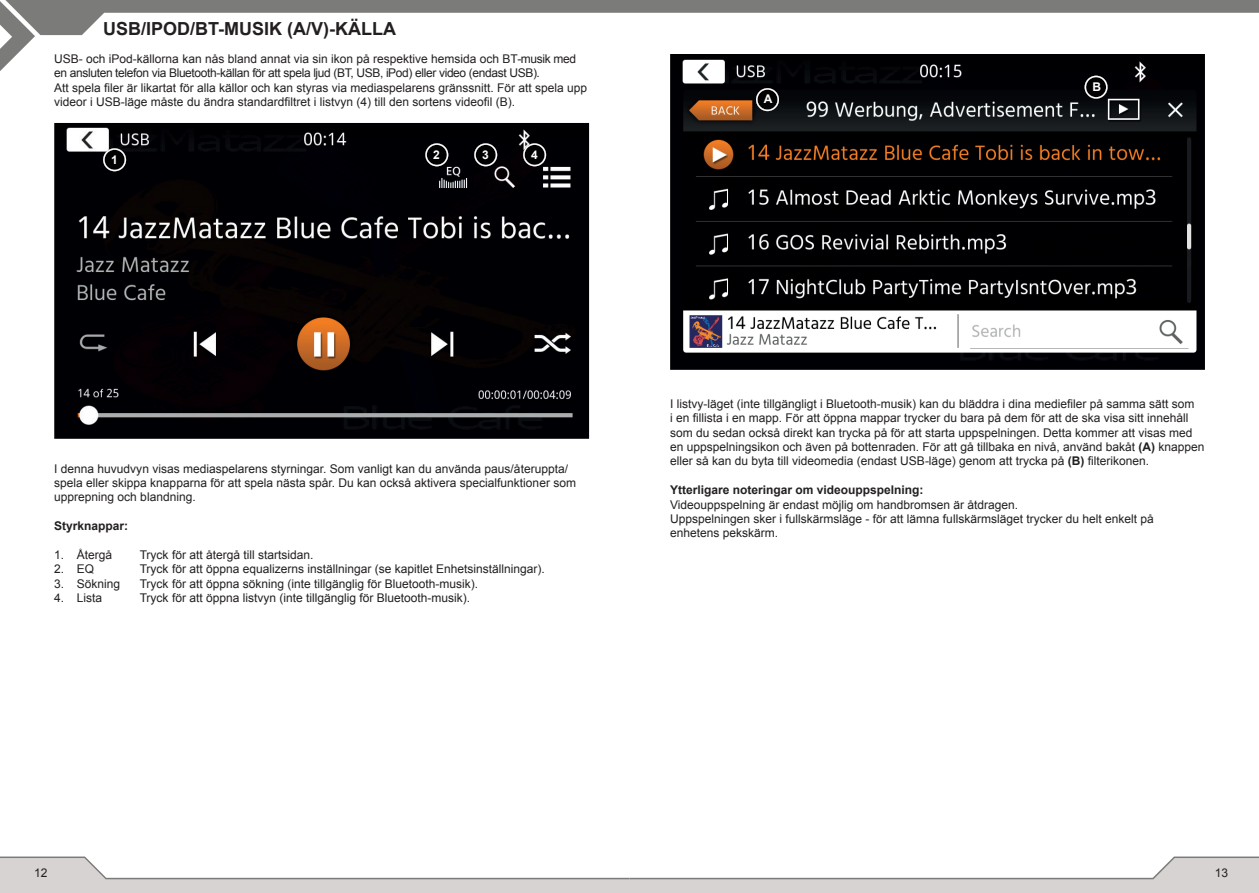
<style>
.page{position:relative;width:1259px;height:893px;background:#fff}
.page>*{position:absolute;margin:0;border:0;box-sizing:border-box;transform-origin:0 0}
.t1{font:700 18px "Arial";color:#231f20}
.t2{font:12px/14.4px "Arial";color:#231f20}
.t3{font:700 12px "Arial";color:#231f20}
.t4{font:700 12px "Arial";color:#fff}
.s1{font-weight:700}
</style>
<div class="page">
<div style="left:0;top:880px;width:1259px;height:13px;background:#d6d3d2"></div>
<svg style="left:0;top:856px;width:1259px;height:24px"></svg>
<svg style="left:0;top:0;width:1259px;height:71px"></svg>
<img style="left:54px;top:123px;width:535px;height:316px">
<img style="left:103px;top:148px;width:23px;height:23px">
<img style="left:104px;top:149px;width:21px;height:22px">
<div style="left:103px;top:148px;width:23px;height:23px;border:2px solid #fff;border-radius:50%"></div>
<img style="left:474px;top:143px;width:23px;height:23px">
<img style="left:475px;top:144px;width:21px;height:22px">
<div style="left:474px;top:143px;width:23px;height:23px;border:2px solid #fff;border-radius:50%"></div>
<img style="left:425px;top:143px;width:23px;height:23px">
<img style="left:426px;top:144px;width:21px;height:22px">
<div style="left:425px;top:143px;width:23px;height:23px;border:2px solid #fff;border-radius:50%"></div>
<img style="left:523px;top:143px;width:23px;height:23px">
<img style="left:524px;top:144px;width:21px;height:22px">
<div style="left:523px;top:143px;width:23px;height:23px;border:2px solid #fff;border-radius:50%"></div>
<img style="left:670px;top:54px;width:535px;height:316px">
<img style="left:756px;top:88px;width:23px;height:23px">
<img style="left:757px;top:89px;width:21px;height:21px">
<div style="left:756px;top:88px;width:23px;height:23px;border:2px solid #fff;border-radius:50%"></div>
<img style="left:1084px;top:76px;width:23px;height:23px">
<img style="left:1085px;top:76px;width:21px;height:22px">
<div style="left:1084px;top:76px;width:23px;height:23px;border:2px solid #fff;border-radius:50%"></div>
<h1 class="t1" style="left:103px;top:17px;width:294px">USB/IPOD/BT-MUSIK (A/V)-KÄLLA</h1>
<p class="t2" style="left:54px;top:52px;width:534px">USB- och iPod-källorna kan nås bland annat via sin ikon på respektive hemsida och BT-musik med en ansluten telefon via Bluetooth-källan för att spela ljud (BT, USB, iPod) eller video (endast USB).<br>Att spela filer är likartat för alla källor och kan styras via mediaspelarens gränssnitt. För att spela upp videor i USB-läge måste du ändra standardfiltret i listvyn (4) till den sortens videofil (B).</p>
<p class="t4" style="left:111px;top:152px;width:8px">1</p>
<p class="t4" style="left:433px;top:147px;width:8px">2</p>
<p class="t4" style="left:482px;top:147px;width:8px">3</p>
<p class="t4" style="left:531px;top:147px;width:8px">4</p>
<p class="t4" style="left:764px;top:91px;width:10px">A</p>
<p class="t4" style="left:1092px;top:79px;width:10px">B</p>
<p class="t2" style="left:54px;top:461px;width:523px">I denna huvudvyn visas mediaspelarens styrningar. Som vanligt kan du använda paus/återuppta/ spela eller skippa knapparna för att spela nästa spår. Du kan också aktivera specialfunktioner som upprepning och blandning.</p>
<p class="t3" style="left:54px;top:518px;width:76px">Styrknappar:</p>
<p class="t2" style="left:54px;top:548px;width:59px">1. Återgå</p>
<p class="t2" style="left:140px;top:548px;width:175px">Tryck för att återgå till startsidan.</p>
<p class="t2" style="left:54px;top:562px;width:41px">2. EQ</p>
<p class="t2" style="left:140px;top:562px;width:407px">Tryck för att öppna equalizerns inställningar (se kapitlet Enhetsinställningar).</p>
<p class="t2" style="left:54px;top:576px;width:67px">3. Sökning</p>
<p class="t2" style="left:140px;top:576px;width:340px">Tryck för att öppna sökning (inte tillgänglig för Bluetooth-musik).</p>
<p class="t2" style="left:54px;top:591px;width:49px">4. Lista</p>
<p class="t2" style="left:140px;top:591px;width:332px">Tryck för att öppna listvyn (inte tillgänglig för Bluetooth-musik).</p>
<p class="t2" style="left:670px;top:396px;width:536px">I listvy-läget (inte tillgängligt i Bluetooth-musik) kan du bläddra i dina mediefiler på samma sätt som<br>i en fillista i en mapp. För att öppna mappar trycker du bara på dem för att de ska visa sitt innehåll som du sedan också direkt kan trycka på för att starta uppspelningen. Detta kommer att visas med en uppspelningsikon och även på bottenraden. För att gå tillbaka en nivå, använd bakåt <span class="s1">(A)</span> knappen eller så kan du byta till videomedia (endast USB-läge) genom att trycka på <span class="s1">(B)</span> filterikonen.</p>
<p class="t3" style="left:670px;top:482px;width:255px">Ytterligare noteringar om videouppspelning:</p>
<p class="t2" style="left:670px;top:497px;width:485px">Videouppspelning är endast möjlig om handbromsen är åtdragen.<br>Uppspelningen sker i fullskärmsläge - för att lämna fullskärmsläget trycker du helt enkelt på enhetens pekskärm.</p>
<p class="t2" style="left:34px;top:865px;width:15px">12</p>
<p class="t2" style="left:1214px;top:865px;width:15px">13</p>
</div>
